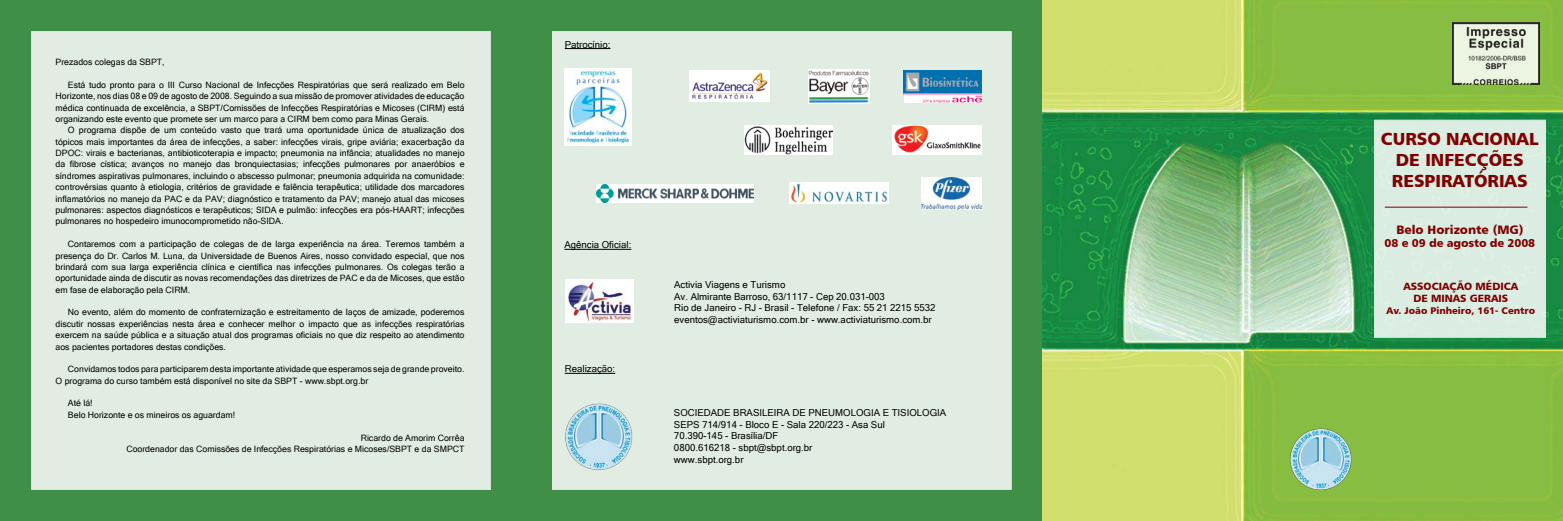
<style>
.page{position:relative;width:1563px;height:521px;background:#3f8f46}
.page>*{position:absolute;margin:0;border:0;box-sizing:border-box;transform-origin:0 0}
.t1{font:17.5px/21px "Humanist 777 BT Black B";color:#800000;text-align:center}
.t2{font:12.25px "Humanist 777 BT Black B";color:#800000}
.t3{font:11.38px "Humanist 777 BT Black B";letter-spacing:-.01em;color:#800000}
.t4{font:10.5px/12.6px "Humanist 777 BT Black B";color:#800000;text-align:center}
.t5{font:9.62px/11.5px "Microsoft Sans Serif";color:#000}
.t6{font:9.62px "Humanist 777 BT Black B";color:#800000}
.t7{font:8.75px/11.4px "Microsoft Sans Serif";color:#000;text-align:justify}
</style>
<div class="page">
<img style="left:1042px;top:0;width:521px;height:521px">
<div style="left:552px;top:32px;width:459px;height:457px;background:#e1ede2"></div>
<div style="left:1374px;top:120px;width:171px;height:217px;background:#dbede2"></div>
<div style="left:32px;top:32px;width:458px;height:457px;background:#e1ede2"></div>
<img style="left:565px;top:68px;width:67px;height:77px">
<img style="left:565px;top:403px;width:68px;height:67px">
<hr style="left:565px;top:373px;width:50px;height:1px;background:#000">
<hr style="left:565px;top:48px;width:45px;height:1px;background:#000">
<hr style="left:564px;top:249px;width:67px;height:1px;background:#000">
<img style="left:789px;top:183px;width:100px;height:21px">
<img style="left:690px;top:70px;width:79px;height:31px">
<img style="left:744px;top:126px;width:88px;height:29px">
<img style="left:808px;top:69px;width:61px;height:34px">
<img style="left:892px;top:126px;width:89px;height:29px">
<img style="left:904px;top:71px;width:77px;height:32px">
<img style="left:597px;top:184px;width:157px;height:18px">
<img style="left:922px;top:177px;width:59px;height:32px">
<img style="left:565px;top:280px;width:68px;height:43px">
<img style="left:1452px;top:23px;width:87px;height:62px">
<img style="left:1290px;top:428px;width:62px;height:61px">
<hr style="left:1384px;top:207px;width:143px;height:1px;background:#800000">
<p class="t7" style="left:56px;top:56px;width:111px">Prezados colegas da SBPT,</p>
<p class="t7" style="left:56px;top:79px;width:410px;text-indent:12px">Está tudo pronto para o III Curso Nacional de Infecções Respiratórias que será realizado em Belo Horizonte, nos dias 08 e 09 de agosto de 2008. Seguindo a sua missão de promover atividades de educação médica continuada de excelência, a SBPT/Comissões de Infecções Respiratórias e Micoses (CIRM) está organizando este evento que promete ser um marco para a CIRM bem como para Minas Gerais.</p>
<p class="t7" style="left:56px;top:125px;width:410px;text-indent:12px">O programa dispõe de um conteúdo vasto que trará uma oportunidade única de atualização dos tópicos mais importantes da área de infecções, a saber: infecções virais, gripe aviária; exacerbação da DPOC: virais e bacterianas, antibioticoterapia e impacto; pneumonia na infância; atualidades no manejo da fibrose cística; avanços no manejo das bronquiectasias; infecções pulmonares por anaeróbios e síndromes aspirativas pulmonares, incluindo o abscesso pulmonar; pneumonia adquirida na comunidade: controvérsias quanto à etiologia, critérios de gravidade e falência terapêutica; utilidade dos marcadores inflamatórios no manejo da PAC e da PAV; diagnóstico e tratamento da PAV; manejo atual das micoses pulmonares: aspectos diagnósticos e terapêuticos; SIDA e pulmão: infecções era pós-HAART; infecções pulmonares no hospedeiro imunocomprometido não-SIDA.</p>
<p class="t7" style="left:56px;top:238px;width:410px;text-indent:12px">Contaremos com a participação de colegas de de larga experiência na área. Teremos também a presença do Dr. Carlos M. Luna, da Universidade de Buenos Aires, nosso convidado especial, que nos brindará com sua larga experiência clínica e científica nas infecções pulmonares. Os colegas terão a oportunidade ainda de discutir as novas recomendações das diretrizes de PAC e da de Micoses, que estão em fase de elaboração pela CIRM.</p>
<p class="t7" style="left:56px;top:307px;width:410px;text-indent:12px">No evento, além do momento de confraternização e estreitamento de laços de amizade, poderemos discutir nossas experiências nesta área e conhecer melhor o impacto que as infecções respiratórias exercem na saúde pública e a situação atual dos programas oficiais no que diz respeito ao atendimento aos pacientes portadores destas condições.</p>
<p class="t7" style="left:56px;top:363px;width:410px;text-indent:12px">Convidamos todos para participarem desta importante atividade que esperamos seja de grande proveito.<br>O programa do curso também está disponível no site da SBPT - www.sbpt.org.br</p>
<p class="t7" style="left:68px;top:398px;width:169px">Até lá!<br>Belo Horizonte e os mineiros os aguardam!</p>
<p class="t7" style="left:126px;top:432px;width:340px;text-align:right">Ricardo de Amorim Corrêa<br>Coordenador das Comissões de Infecções Respiratórias e Micoses/SBPT e da SMPCT</p>
<p class="t5" style="left:565px;top:38px;width:47px">Patrocínio:</p>
<p class="t5" style="left:564px;top:239px;width:68px">Agência Oficial:</p>
<p class="t5" style="left:565px;top:363px;width:52px">Realização:</p>
<h1 class="t1" style="left:1380px;top:128px;width:159px">CURSO NACIONAL<br>DE INFECÇÕES<br>RESPIRATÓRIAS</h1>
<h2 class="t2" style="left:1396px;top:222px;width:129px">Belo Horizonte (MG)</h2>
<h3 class="t3" style="left:1384px;top:236px;width:152px">08 e 09 de agosto de 2008</h3>
<p class="t5" style="left:674px;top:279px;width:263px">Activia Viagens e Turismo<br>Av. Almirante Barroso, 63/1117 - Cep 20.031-003<br>Rio de Janeiro - RJ - Brasil - Telefone / Fax: 55 21 2215 5532 eventos@activiaturismo.com.br - www.activiaturismo.com.br</p>
<p class="t4" style="left:1403px;top:279px;width:116px">ASSOCIAÇÃO MÉDICA<br>DE MINAS GERAIS</p>
<p class="t6" style="left:1386px;top:304px;width:150px">Av. João Pinheiro, 161- Centro</p>
<p class="t5" style="left:674px;top:407px;width:274px">SOCIEDADE BRASILEIRA DE PNEUMOLOGIA E TISIOLOGIA SEPS 714/914 - Bloco E - Sala 220/223 - Asa Sul<br>70.390-145 - Brasília/DF<br>0800.616218 - sbpt@sbpt.org.br<br>www.sbpt.org.br</p>
</div>
